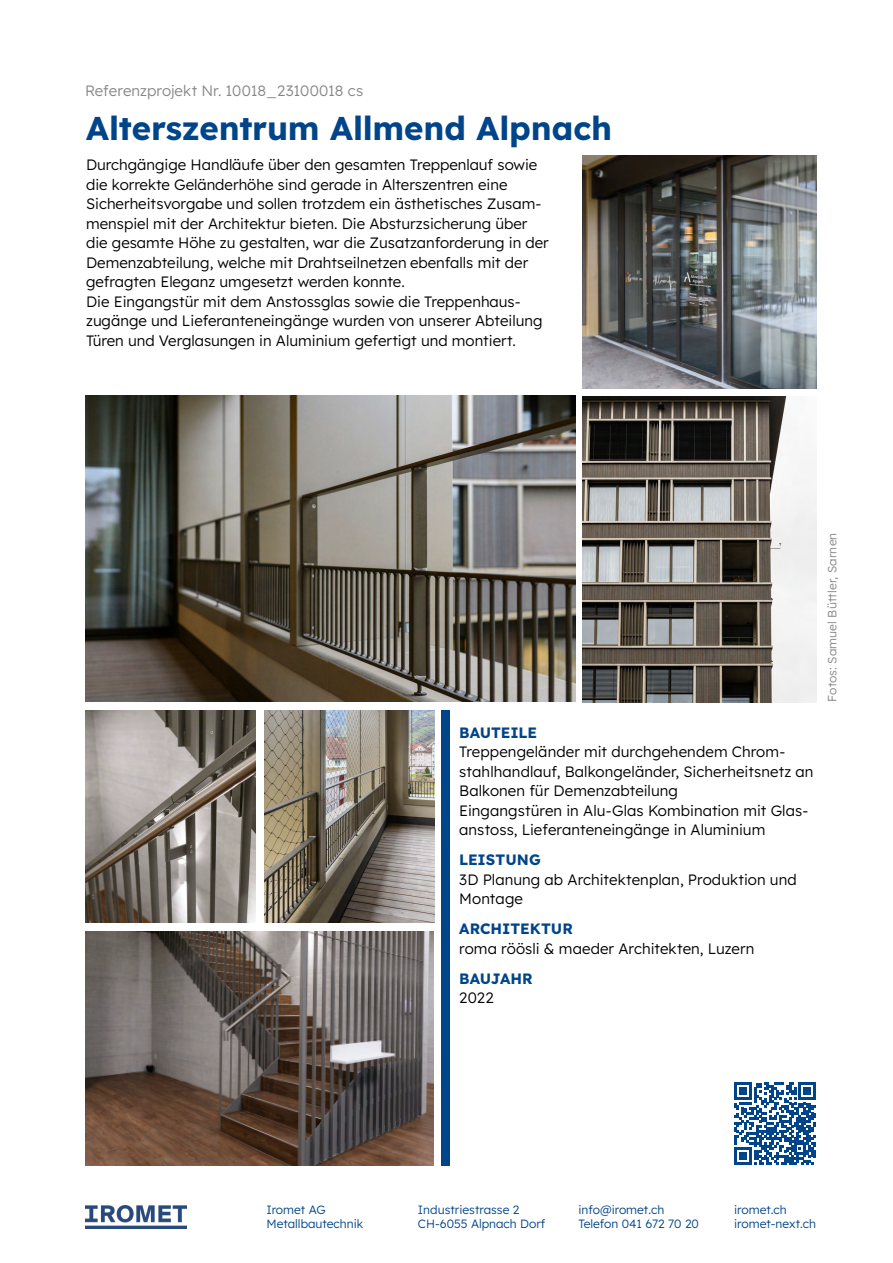
<style>
.page{position:relative;width:893px;height:1263px;background:#fff}
.page>*{position:absolute;margin:0;border:0;box-sizing:border-box;transform-origin:0 0}
.t1{font:33px "Lexend";letter-spacing:-.005em;color:#004589}
.t2{font:15px/19.5px "Lexend";color:#000}
.t3{font:15px "Lexend";letter-spacing:-.005em;color:#004589}
.t4{font:15px "Lexend";color:#878787}
.t5{font:12px "Lexend";color:#004589}
.t6{font:12px "Lexend";letter-spacing:.01em;color:#878787}
</style>
<div class="page">
<div style="left:442px;top:710px;width:8px;height:455px;background:#004589"></div>
<img style="left:86px;top:1205px;width:100px;height:23px">
<img style="left:583px;top:396px;width:234px;height:306px">
<img style="left:85px;top:931px;width:349px;height:234px">
<img style="left:86px;top:710px;width:170px;height:213px">
<img style="left:264px;top:710px;width:170px;height:213px">
<img style="left:583px;top:155px;width:233px;height:233px">
<img style="left:85px;top:395px;width:490px;height:307px">
<svg style="left:734px;top:1083px;width:82px;height:82px"></svg>
<p class="t4" style="left:85px;top:80px;width:280px">Referenzprojekt Nr. 10018_23100018 cs</p>
<h1 class="t1" style="left:86px;top:105px;width:528px">Alterszentrum Allmend Alpnach</h1>
<p class="t2" style="left:86px;top:154px;width:464px">Durchgängige Handläufe über den gesamten Treppenlauf sowie die korrekte Geländerhöhe sind gerade in Alterszentren eine Sicherheitsvorgabe und sollen trotzdem ein ästhetisches Zusam&shy;menspiel mit der Architektur bieten. Die Absturzsicherung über die gesamte Höhe zu gestalten, war die Zusatzanforderung in der Demenzabteilung, welche mit Drahtseilnetzen ebenfalls mit der gefragten Eleganz umgesetzt werden konnte.<br>Die Eingangstür mit dem Anstossglas sowie die Treppenhaus&shy;zugänge und Lieferanteneingänge wurden von unserer Abteilung Türen und Verglasungen in Aluminium gefertigt und montiert.</p>
<p class="t3" style="left:459px;top:722px;width:79px">BAUTEILE</p>
<p class="t2" style="left:459px;top:741px;width:356px">Treppengeländer mit durchgehendem Chrom&shy;stahlhandlauf, Balkongeländer, Sicherheitsnetz an Balkonen für Demenzabteilung<br>Eingangstüren in Alu-Glas Kombination mit Glas&shy;anstoss, Lieferanteneingänge in Aluminium</p>
<p class="t3" style="left:459px;top:849px;width:83px">LEISTUNG</p>
<p class="t2" style="left:459px;top:869px;width:339px">3D Planung ab Architektenplan, Produktion und<br>Montage</p>
<p class="t3" style="left:459px;top:918px;width:115px">ARCHITEKTUR</p>
<p class="t2" style="left:459px;top:938px;width:297px">roma röösli &amp; maeder Architekten, Luzern</p>
<p class="t3" style="left:459px;top:968px;width:75px">BAUJAHR</p>
<p class="t2" style="left:459px;top:987px;width:36px">2022</p>
<p class="t6" style="left:824px;top:702px;width:171px;rotate:-90deg">Fotos: Samuel Büttler, Sarnen</p>
<p class="t5" style="left:266px;top:1200px;width:61px">Iromet AG</p>
<p class="t5" style="left:418px;top:1200px;width:103px">Industriestrasse 2</p>
<p class="t5" style="left:578px;top:1200px;width:87px">info@iromet.ch</p>
<p class="t5" style="left:734px;top:1200px;width:54px">iromet.ch</p>
<p class="t5" style="left:266px;top:1215px;width:98px">Metallbautechnik</p>
<p class="t5" style="left:418px;top:1215px;width:129px">CH-6055 Alpnach Dorf</p>
<p class="t5" style="left:578px;top:1215px;width:122px">Telefon 041 672 70 20</p>
<p class="t5" style="left:734px;top:1215px;width:83px">iromet-next.ch</p>
</div>
